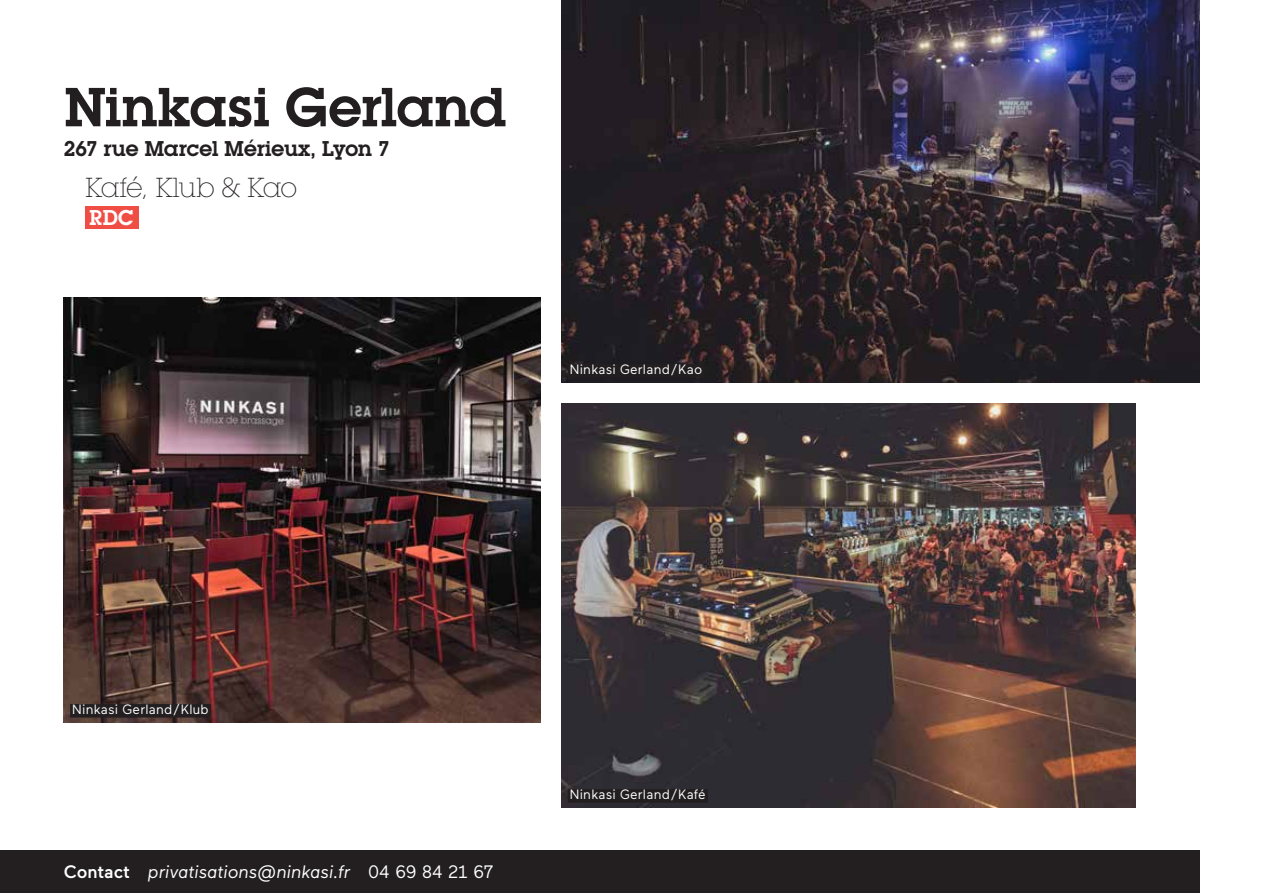
<style>
.page{position:relative;width:1263px;height:893px;background:#fff}
.page>*{position:absolute;margin:0;border:0;box-sizing:border-box;transform-origin:0 0}
.t1{font:600 54px "Lubalin Graph IT Cby BT";letter-spacing:-.03em;color:#231f20}
.t2{font:300 27px "Lubalin Graph IT Cby BT Xtra";letter-spacing:-.04em;color:#231f20}
.t3{font:600 21px "Lubalin Graph IT Cby BT";letter-spacing:-.025em;color:#231f20}
.t4{font:600 21px "Lubalin Graph IT Cby BT";color:#fff}
.t5{font:italic 18px "Maax";color:#fff}
.t6{font:13.5px "Maax";letter-spacing:.015em;color:#fff}
.s1{font-weight:500;font-style:normal}
.s2{font-style:normal}
</style>
<div class="page">
<img style="left:561px;top:404px;width:574px;height:404px">
<img style="left:561px;top:0;width:638px;height:383px">
<img style="left:64px;top:298px;width:476px;height:425px">
<div style="left:568px;top:364px;width:136px;height:13px;background:#231f20"></div>
<div style="left:568px;top:789px;width:140px;height:14px;background:#231f20"></div>
<div style="left:70px;top:704px;width:141px;height:14px;background:#231f20"></div>
<div style="left:0;top:850px;width:1199px;height:43px;background:#231f20"></div>
<div style="left:85px;top:207px;width:53px;height:22px;background:#f04e45"></div>
<h1 class="t1" style="left:64px;top:74px;width:445px">Ninkasi Gerland</h1>
<h3 class="t3" style="left:64px;top:136px;width:328px">267 rue Marcel Mérieux, Lyon 7</h3>
<h2 class="t2" style="left:85px;top:171px;width:213px">Kafé, Klub &amp; Kao</h2>
<h3 class="t4" style="left:89px;top:205px;width:46px">RDC</h3>
<p class="t6" style="left:570px;top:361px;width:134px">Ninkasi Gerland / Kao</p>
<p class="t6" style="left:72px;top:701px;width:138px">Ninkasi Gerland / Klub</p>
<h3 class="t5" style="left:64px;top:860px;width:431px"><span class="s1">Contact</span> privatisations@ninkasi.fr <span class="s2">04 69 84 21 67</span></h3>
<p class="t6" style="left:570px;top:786px;width:137px">Ninkasi Gerland / Kafé</p>
</div>
